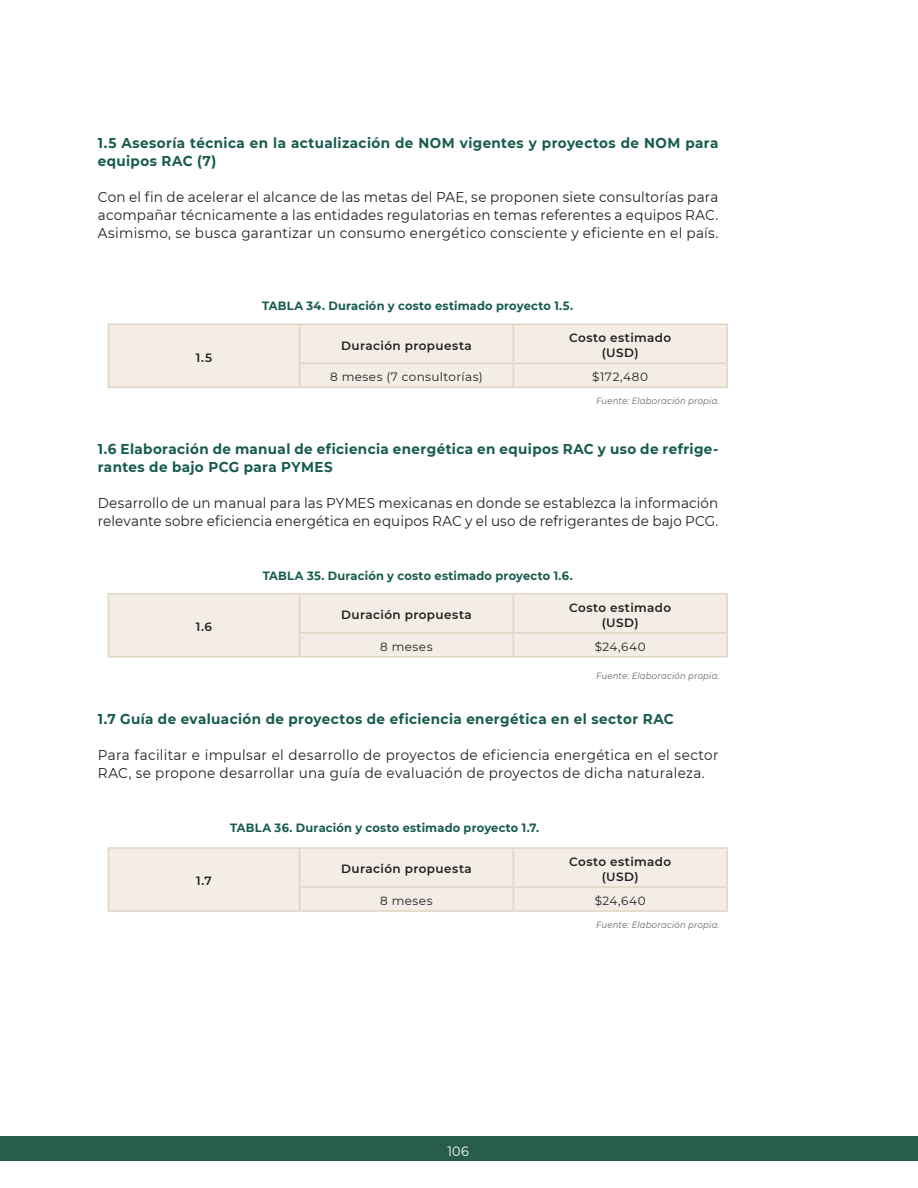
<style>
.page{position:relative;width:918px;height:1188px;background:#fff}
.page>*{position:absolute;margin:0;border:0;box-sizing:border-box;transform-origin:0 0}
.t1{font:14.25px/18px "Montserrat";letter-spacing:.015em;color:#231f20;scale:.95 1}
.t2{font:700 14.25px/18px "Montserrat";letter-spacing:.03em;color:#165b4e;scale:.95 1}
.t3{font:13.5px "Montserrat";color:#fff;scale:.95 1}
.t4{font:700 12px "Montserrat";letter-spacing:.02em;color:#165b4e;scale:.95 1}
.t5{font:600 12px/15px "Montserrat";letter-spacing:.035em;color:#231f20;text-align:center}
.t6{font:12px "Montserrat";letter-spacing:.035em;color:#231f20}
.t7{font:italic 9px "Montserrat";letter-spacing:.02em;color:#656969;scale:.95 1}
</style>
<div class="page">
<div style="left:0;top:1136px;width:917px;height:24px;background:#285c4d"></div>
<svg style="left:917px;top:1136px;width:1px;height:24px"></svg>
<hr style="left:513px;top:324px;width:215px;height:1px;background:#ded6c3">
<hr style="left:726px;top:325px;width:2px;height:38px;background:#ded6c3">
<div style="left:108px;top:324px;width:619px;height:63px;background:#f3ede6"></div>
<hr style="left:726px;top:363px;width:2px;height:24px;background:#ded6c3">
<hr style="left:108px;top:387px;width:192px;height:1px;background:#ded6c3">
<hr style="left:300px;top:363px;width:213px;height:1px;background:#ded6c3">
<hr style="left:513px;top:363px;width:213px;height:1px;background:#ded6c3">
<hr style="left:300px;top:387px;width:213px;height:1px;background:#ded6c3">
<hr style="left:513px;top:387px;width:215px;height:1px;background:#ded6c3">
<hr style="left:108px;top:593px;width:192px;height:2px;background:#ded6c3">
<hr style="left:300px;top:593px;width:213px;height:2px;background:#ded6c3">
<hr style="left:513px;top:593px;width:215px;height:2px;background:#ded6c3">
<hr style="left:726px;top:595px;width:2px;height:38px;background:#ded6c3">
<div style="left:108px;top:594px;width:618px;height:62px;background:#f3ede6"></div>
<hr style="left:726px;top:633px;width:2px;height:23px;background:#ded6c3">
<hr style="left:108px;top:656px;width:192px;height:2px;background:#ded6c3">
<hr style="left:300px;top:632px;width:213px;height:2px;background:#ded6c3">
<hr style="left:513px;top:632px;width:213px;height:2px;background:#ded6c3">
<hr style="left:300px;top:656px;width:213px;height:2px;background:#ded6c3">
<hr style="left:513px;top:656px;width:215px;height:2px;background:#ded6c3">
<hr style="left:108px;top:847px;width:192px;height:2px;background:#ded6c3">
<hr style="left:300px;top:847px;width:213px;height:2px;background:#ded6c3">
<hr style="left:513px;top:847px;width:215px;height:2px;background:#ded6c3">
<hr style="left:726px;top:849px;width:2px;height:38px;background:#ded6c3">
<div style="left:108px;top:849px;width:618px;height:61px;background:#f3ede6"></div>
<hr style="left:726px;top:887px;width:2px;height:23px;background:#ded6c3">
<hr style="left:108px;top:910px;width:192px;height:2px;background:#ded6c3">
<hr style="left:300px;top:886px;width:213px;height:2px;background:#ded6c3">
<hr style="left:513px;top:886px;width:213px;height:2px;background:#ded6c3">
<hr style="left:300px;top:910px;width:213px;height:2px;background:#ded6c3">
<hr style="left:513px;top:910px;width:215px;height:2px;background:#ded6c3">
<p class="t2" style="left:98px;top:134px;width:655px">1.5 Asesoría técnica en la actualización de NOM vigentes y proyectos de NOM para equipos RAC (7)</p>
<p class="t1" style="left:98px;top:188px;width:655px;text-align:justify">Con el fin de acelerar el alcance de las metas del PAE, se proponen siete consultorías para acompañar técnicamente a las entidades regulatorias en temas referentes a equipos RAC.<br>Asimismo, se busca garantizar un consumo energético consciente y eficiente en el país.</p>
<p class="t5" style="left:196px;top:350px;width:18px">1.5</p>
<p class="t4" style="left:262px;top:298px;width:329px">TABLA 34. Duración y costo estimado proyecto 1.5.</p>
<p class="t5" style="left:341px;top:338px;width:132px">Duración propuesta</p>
<p class="t5" style="left:569px;top:330px;width:104px">Costo estimado (USD)</p>
<p class="t6" style="left:330px;top:369px;width:154px">8 meses (7 consultorías)</p>
<p class="t6" style="left:592px;top:369px;width:57px">$172,480</p>
<p class="t7" style="left:596px;top:395px;width:132px">Fuente: Elaboración propia.</p>
<p class="t2" style="left:98px;top:440px;width:655px">1.6 Elaboración de manual de eficiencia energética en equipos RAC y uso de refrige&shy;rantes de bajo PCG para PYMES</p>
<p class="t1" style="left:98px;top:494px;width:655px">Desarrollo de un manual para las PYMES mexicanas en donde se establezca la información relevante sobre eficiencia energética en equipos RAC y el uso de refrigerantes de bajo PCG.</p>
<p class="t5" style="left:196px;top:619px;width:18px">1.6</p>
<p class="t4" style="left:263px;top:568px;width:328px">TABLA 35. Duración y costo estimado proyecto 1.6.</p>
<p class="t5" style="left:341px;top:607px;width:132px">Duración propuesta</p>
<p class="t5" style="left:569px;top:600px;width:104px">Costo estimado (USD)</p>
<p class="t6" style="left:380px;top:639px;width:54px">8 meses</p>
<p class="t6" style="left:595px;top:639px;width:52px">$24,640</p>
<p class="t7" style="left:596px;top:670px;width:132px">Fuente: Elaboración propia.</p>
<p class="t2" style="left:98px;top:710px;width:608px">1.7 Guía de evaluación de proyectos de eficiencia energética en el sector RAC</p>
<p class="t1" style="left:98px;top:746px;width:655px">Para facilitar e impulsar el desarrollo de proyectos de eficiencia energética en el sector<br>RAC, se propone desarrollar una guía de evaluación de proyectos de dicha naturaleza.</p>
<p class="t5" style="left:196px;top:874px;width:17px">1.7</p>
<p class="t4" style="left:230px;top:820px;width:327px">TABLA 36. Duración y costo estimado proyecto 1.7.</p>
<p class="t5" style="left:341px;top:862px;width:132px">Duración propuesta</p>
<p class="t5" style="left:569px;top:854px;width:104px">Costo estimado (USD)</p>
<p class="t6" style="left:380px;top:893px;width:54px">8 meses</p>
<p class="t6" style="left:595px;top:893px;width:52px">$24,640</p>
<p class="t7" style="left:596px;top:919px;width:132px">Fuente: Elaboración propia.</p>
<p class="t3" style="left:448px;top:1143px;width:24px">106</p>
</div>
